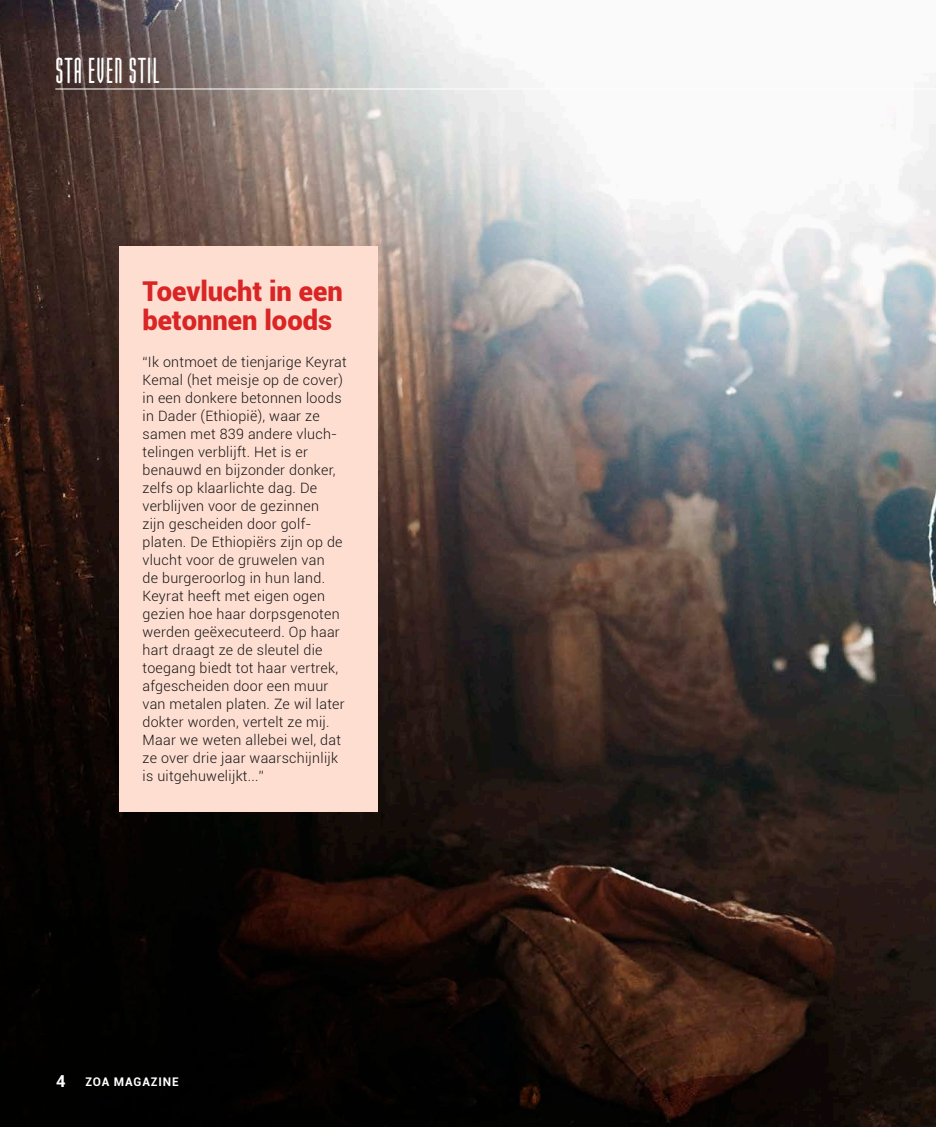
<style>
.page{position:relative;width:936px;height:1127px;background:#fff}
.page>*{position:absolute;margin:0;border:0;box-sizing:border-box;transform-origin:0 0}
.t1{font:36px "Modula Round OT Sans";letter-spacing:.025em;color:#fff}
.t2{font:900 27.3px/29.4px "Roboto";color:#da2525}
.t3{font:300 14.25px/18px "Roboto";letter-spacing:.02em;color:#131413}
.t4{font:700 11.85px "Roboto";letter-spacing:.07em;color:#fff}
.s1{font-size:16.5px}
</style>
<div class="page">
<img style="left:0;top:0;width:935px;height:1127px">
<div style="left:119px;top:247px;width:258px;height:565px;background:#ffded2"></div>
<svg style="left:0;top:0;width:233px;height:170px;background:#5b4a46"></svg>
<hr style="left:55px;top:89px;width:880px;height:1px;background:#fff">
<h1 class="t1" style="left:55px;top:54px;width:106px">STA EVEN STIL</h1>
<h2 class="t2" style="left:142px;top:275px;width:202px">Toevlucht in een betonnen loods</h2>
<p class="t3" style="left:142px;top:352px;width:206px">“Ik ontmoet de tienjarige Keyrat<br>Kemal (het meisje op de cover) in een donkere betonnen loods in Dader (Ethiopië), waar ze samen met 839 andere vluch&shy;telingen verblijft. Het is er benauwd en bijzonder donker, zelfs op klaarlichte dag. De verblijven voor de gezinnen<br>zijn gescheiden door golf&shy;platen. De Ethiopiërs zijn op de vlucht voor de gruwelen van<br>de burgeroorlog in hun land.<br>Keyrat heeft met eigen ogen gezien hoe haar dorpsgenoten werden geëxecuteerd. Op haar hart draagt ze de sleutel die toegang biedt tot haar vertrek, afgescheiden door een muur van metalen platen. Ze wil later dokter worden, vertelt ze mij.<br>Maar we weten allebei wel, dat ze over drie jaar waarschijnlijk is uitgehuwelijkt...”</p>
<p class="t4" style="left:56px;top:1074px;width:124px"><span class="s1">4</span> ZOA MAGAZINE</p>
</div>
